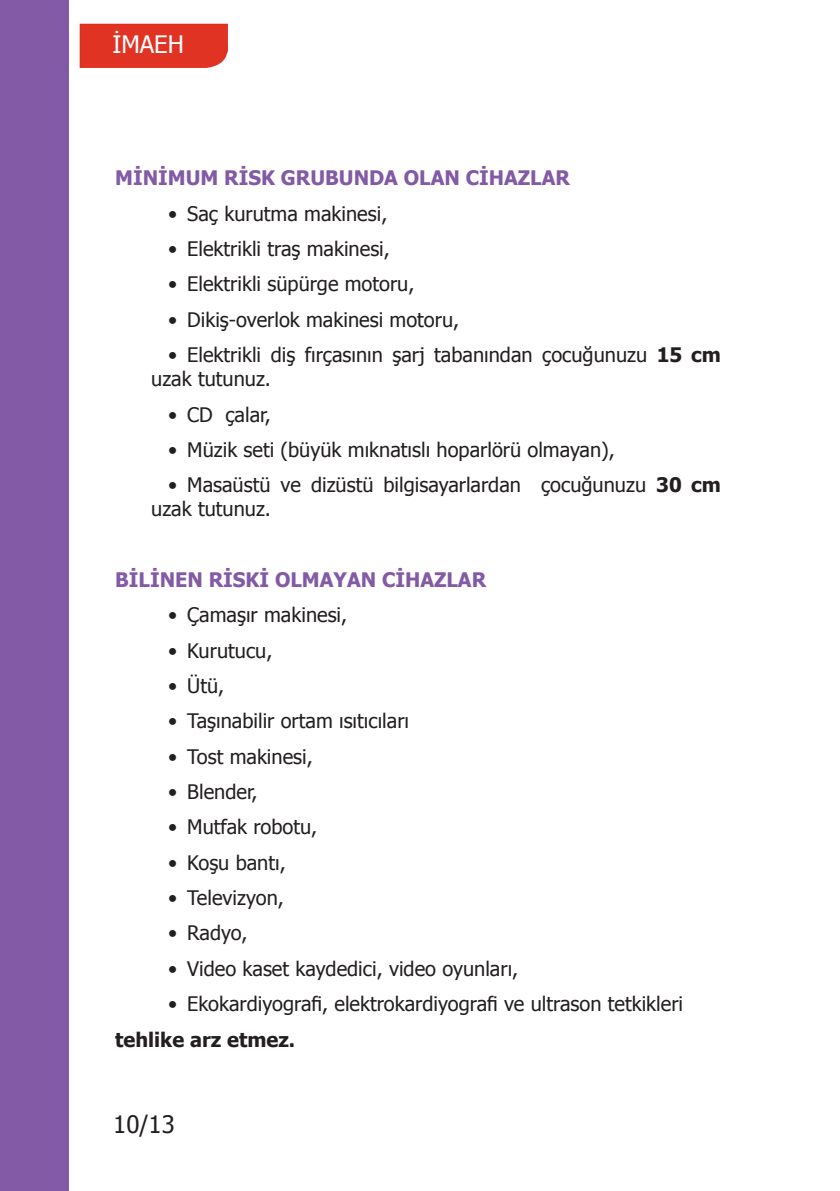
<style>
.page{position:relative;width:840px;height:1191px;background:#fff}
.page>*{position:absolute;margin:0;border:0;box-sizing:border-box;transform-origin:0 0}
.t1{font:24px "Tahoma";color:#fff}
.t2{font:24px "Tahoma";color:#231f20}
.t3{font:20px/24px "Tahoma";color:#231f20}
.t4{font:700 20px "Tahoma";color:#825aa5}
.t5{font:700 20px "Tahoma";color:#231f20}
.s1{font-weight:700}
</style>
<div class="page">
<div style="left:0;top:0;width:68px;height:1191px;background:#825aa5"></div>
<div style="left:79px;top:23px;width:148px;height:44px;background:#e13323"></div>
<p class="t1" style="left:112px;top:28px;width:73px">İMAEH</p>
<p class="t4" style="left:115px;top:164px;width:456px">MİNİMUM RİSK GRUBUNDA OLAN CİHAZLAR</p>
<p class="t3" style="left:168px;top:201px;width:220px">• Saç kurutma makinesi,</p>
<p class="t3" style="left:168px;top:236px;width:223px">• Elektrikli traş makinesi,</p>
<p class="t3" style="left:168px;top:271px;width:247px">• Elektrikli süpürge motoru,</p>
<p class="t3" style="left:168px;top:307px;width:292px">• Dikiş-overlok makinesi motoru,</p>
<p class="t3" style="left:151px;top:342px;width:570px;text-indent:17px">• Elektrikli diş fırçasının şarj tabanından çocuğunuzu <span class="s1">15 cm </span>uzak tutunuz.</p>
<p class="t3" style="left:168px;top:401px;width:104px">• CD çalar,</p>
<p class="t3" style="left:168px;top:437px;width:448px">• Müzik seti (büyük mıknatıslı hoparlörü olmayan),</p>
<p class="t3" style="left:151px;top:472px;width:570px;text-indent:17px">• Masaüstü ve dizüstü bilgisayarlardan çocuğunuzu <span class="s1">30 cm </span>uzak tutunuz.</p>
<p class="t4" style="left:115px;top:565px;width:372px">BİLİNEN RİSKİ OLMAYAN CİHAZLAR</p>
<p class="t3" style="left:168px;top:602px;width:180px">• Çamaşır makinesi,</p>
<p class="t3" style="left:168px;top:637px;width:106px">• Kurutucu,</p>
<p class="t3" style="left:168px;top:673px;width:58px">• Ütü,</p>
<p class="t3" style="left:168px;top:708px;width:242px">• Taşınabilir ortam ısıtıcıları</p>
<p class="t3" style="left:168px;top:743px;width:146px">• Tost makinesi,</p>
<p class="t3" style="left:168px;top:779px;width:91px">• Blender,</p>
<p class="t3" style="left:168px;top:814px;width:150px">• Mutfak robotu,</p>
<p class="t3" style="left:168px;top:849px;width:119px">• Koşu bantı,</p>
<p class="t3" style="left:168px;top:885px;width:117px">• Televizyon,</p>
<p class="t3" style="left:168px;top:920px;width:81px">• Radyo,</p>
<p class="t3" style="left:168px;top:955px;width:351px">• Video kaset kaydedici, video oyunları,</p>
<p class="t3" style="left:168px;top:991px;width:516px">• Ekokardiyografi, elektrokardiyografi ve ultrason tetkikleri</p>
<p class="t5" style="left:115px;top:1025px;width:181px">tehlike arz etmez.</p>
<p class="t2" style="left:113px;top:1108px;width:63px">10/13</p>
</div>
